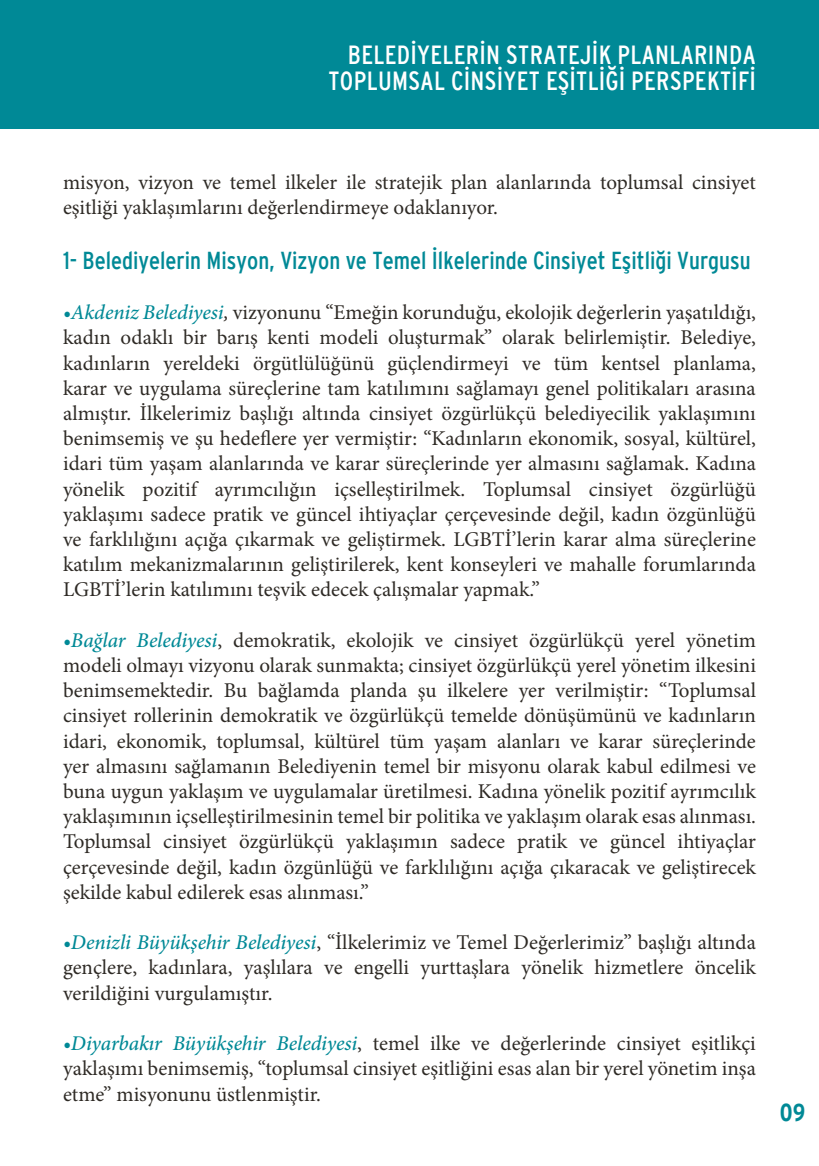
<style>
.page{position:relative;width:819px;height:1166px;background:#fff}
.page>*{position:absolute;margin:0;border:0;box-sizing:border-box;transform-origin:0 0}
.t1{font:condensed 26.25px/26.2px "Interstate";letter-spacing:.015em;color:#fff;text-align:right}
.t2{font:condensed 24.5px "Interstate";color:#008996}
.t3{font:700 condensed 24.5px "Interstate";color:#008996}
.t4{font:21px/25.2px "Minion Pro";color:#2e2a25;text-align:justify}
.s1{font-weight:500;font-style:italic;color:#008996}
.s2{font-weight:500;font-style:italic}
</style>
<div class="page">
<div style="left:37px;top:0;width:782px;height:129px;background:#008996"></div>
<div style="left:0;top:0;width:37px;height:129px;background:#008996"></div>
<p class="t1" style="left:328px;top:43px;width:429px">BELEDİYELERİN STRATEJİK PLANLARINDA<br>TOPLUMSAL CİNSİYET EŞİTLİĞİ PERSPEKTİFİ</p>
<p class="t4" style="left:63px;top:170px;width:694px">misyon, vizyon ve temel ilkeler ile stratejik plan alanlarında toplumsal cinsiyet eşitliği yaklaşımlarını değerlendirmeye odaklanıyor.</p>
<p class="t2" style="left:63px;top:250px;width:689px">1- Belediyelerin Misyon, Vizyon ve Temel İlkelerinde Cinsiyet Eşitliği Vurgusu</p>
<p class="t4" style="left:63px;top:300px;width:694px"><span class="s1">•Akdeniz Belediyesi</span><span class="s2">,</span> vizyonunu “Emeğin korunduğu, ekolojik değerlerin yaşatıldığı, kadın odaklı bir barış kenti modeli oluşturmak” olarak belirlemiştir. Belediye, kadınların yereldeki örgütlülüğünü güçlendirmeyi ve tüm kentsel planlama, karar ve uygulama süreçlerine tam katılımını sağlamayı genel politikaları arasına almıştır. İlkelerimiz başlığı altında cinsiyet özgürlükçü belediyecilik yaklaşımını benimsemiş ve şu hedeflere yer vermiştir: “Kadınların ekonomik, sosyal, kültürel, idari tüm yaşam alanlarında ve karar süreçlerinde yer almasını sağlamak. Kadına yönelik pozitif ayrımcılığın içselleştirilmek. Toplumsal cinsiyet özgürlüğü yaklaşımı sadece pratik ve güncel ihtiyaçlar çerçevesinde değil, kadın özgünlüğü ve farklılığını açığa çıkarmak ve geliştirmek. LGBTİ’lerin karar alma süreçlerine katılım mekanizmalarının geliştirilerek, kent konseyleri ve mahalle forumlarında LGBTİ’lerin katılımını teşvik edecek çalışmalar yapmak.”</p>
<p class="t4" style="left:63px;top:627px;width:694px"><span class="s1">•Bağlar Belediyesi</span>, demokratik, ekolojik ve cinsiyet özgürlükçü yerel yönetim modeli olmayı vizyonu olarak sunmakta; cinsiyet özgürlükçü yerel yönetim ilkesini benimsemektedir. Bu bağlamda planda şu ilkelere yer verilmiştir: “Toplumsal cinsiyet rollerinin demokratik ve özgürlükçü temelde dönüşümünü ve kadınların idari, ekonomik, toplumsal, kültürel tüm yaşam alanları ve karar süreçlerinde yer almasını sağlamanın Belediyenin temel bir misyonu olarak kabul edilmesi ve buna uygun yaklaşım ve uygulamalar üretilmesi. Kadına yönelik pozitif ayrımcılık yaklaşımının içselleştirilmesinin temel bir politika ve yaklaşım olarak esas alınması.<br>Toplumsal cinsiyet özgürlükçü yaklaşımın sadece pratik ve güncel ihtiyaçlar çerçevesinde değil, kadın özgünlüğü ve farklılığını açığa çıkaracak ve geliştirecek şekilde kabul edilerek esas alınması.”</p>
<p class="t4" style="left:63px;top:930px;width:694px"><span class="s1">•Denizli Büyükşehir Belediyesi</span>, “İlkelerimiz ve Temel Değerlerimiz” başlığı altında gençlere, kadınlara, yaşlılara ve engelli yurttaşlara yönelik hizmetlere öncelik verildiğini vurgulamıştır.</p>
<p class="t4" style="left:63px;top:1031px;width:694px"><span class="s1">•Diyarbakır Büyükşehir Belediyesi</span>, temel ilke ve değerlerinde cinsiyet eşitlikçi yaklaşımı benimsemiş, “toplumsal cinsiyet eşitliğini esas alan bir yerel yönetim inşa etme” misyonunu üstlenmiştir.</p>
<p class="t3" style="left:779px;top:1102px;width:27px">09</p>
</div>
